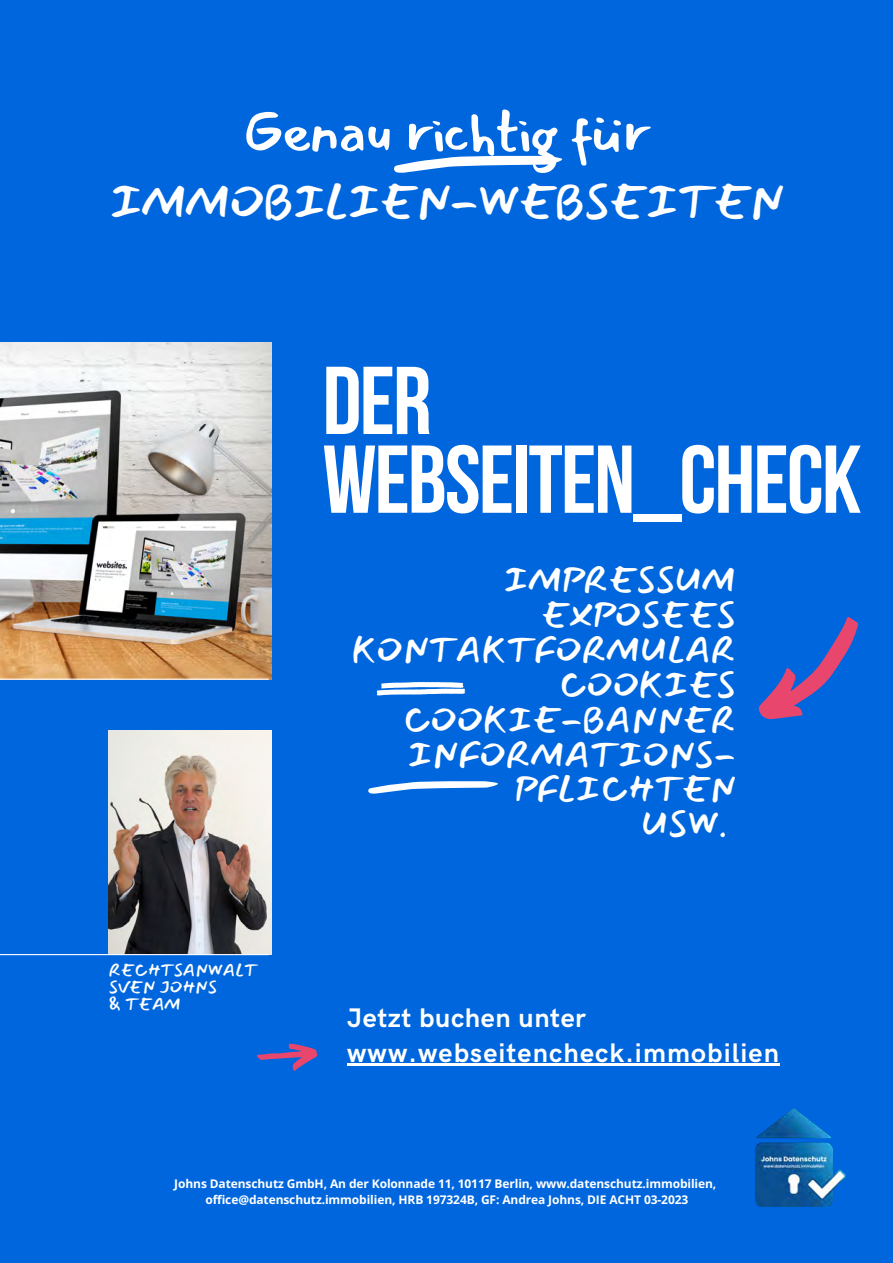
<style>
.page{position:relative;width:893px;height:1263px;background:#06d}
.page>*{position:absolute;margin:0;border:0;box-sizing:border-box;transform-origin:0 0}
.t1{font:96.15px/78.8px "Bebas Neue Cyrillic";letter-spacing:-.02em;color:#fff}
.t2{font:58.5px "Mansalva";letter-spacing:-.02em;color:#fff}
.t3{font:48px "Mansalva";letter-spacing:-.02em;color:#fff}
.t4{font:36px/35px "Mansalva";color:#fff;text-align:right}
.t5{font:700 27px/35.2px "HK Grotesk";letter-spacing:.04em;color:#fff}
.t6{font:17.4px/17px "Mansalva";color:#fff}
.t7{font:700 12px/16px "Open Sans";letter-spacing:-.01em;color:#fff;text-align:center}
</style>
<div class="page">
<svg style="left:256px;top:1043px;width:61px;height:28px"></svg>
<svg style="left:368px;top:781px;width:130px;height:13px"></svg>
<svg style="left:758px;top:617px;width:100px;height:102px"></svg>
<svg style="left:377px;top:682px;width:89px;height:13px"></svg>
<img style="left:755px;top:1109px;width:90px;height:98px">
<img style="left:109px;top:730px;width:162px;height:224px">
<svg style="left:394px;top:156px;width:168px;height:17px"></svg>
<hr style="left:0;top:954px;width:269px;height:1px;background:#fff">
<img style="left:0;top:342px;width:271px;height:338px">
<hr style="left:0;top:679px;width:269px;height:1px;background:#fff">
<div style="left:97px;top:547px;width:34px;height:13px;background:#fff"></div>
<hr style="left:347px;top:1064px;width:433px;height:2px;background:#fff">
<p class="t2" style="left:243px;top:107px;width:408px">Genau richtig für</p>
<p class="t3" style="left:110px;top:182px;width:676px">IMMOBILIEN-WEBSEITEN</p>
<p class="t1" style="left:322px;top:371px;width:541px">DER<br>WEBSEITEN_CHECK</p>
<p class="t6" style="left:109px;top:964px;width:150px">RECHTSANWALT<br>SVEN JOHNS<br>&amp; TEAM</p>
<p class="t4" style="left:352px;top:566px;width:385px">IMPRESSUM<br>EXPOSEES<br>KONTAKTFORMULAR<br>COOKIES<br>COOKIE-BANNER<br>INFORMATIONS-<br>PFLICHTEN<br>USW.</p>
<p class="t5" style="left:347px;top:1003px;width:433px">Jetzt buchen unter www.webseitencheck.immobilien</p>
<p class="t7" style="left:174px;top:1177px;width:544px">Johns Datenschutz GmbH, An der Kolonnade 11, 10117 Berlin, www.datenschutz.immobilien, office@datenschutz.immobilien, HRB 197324B, GF: Andrea Johns, DIE ACHT 03-2023</p>
</div>
